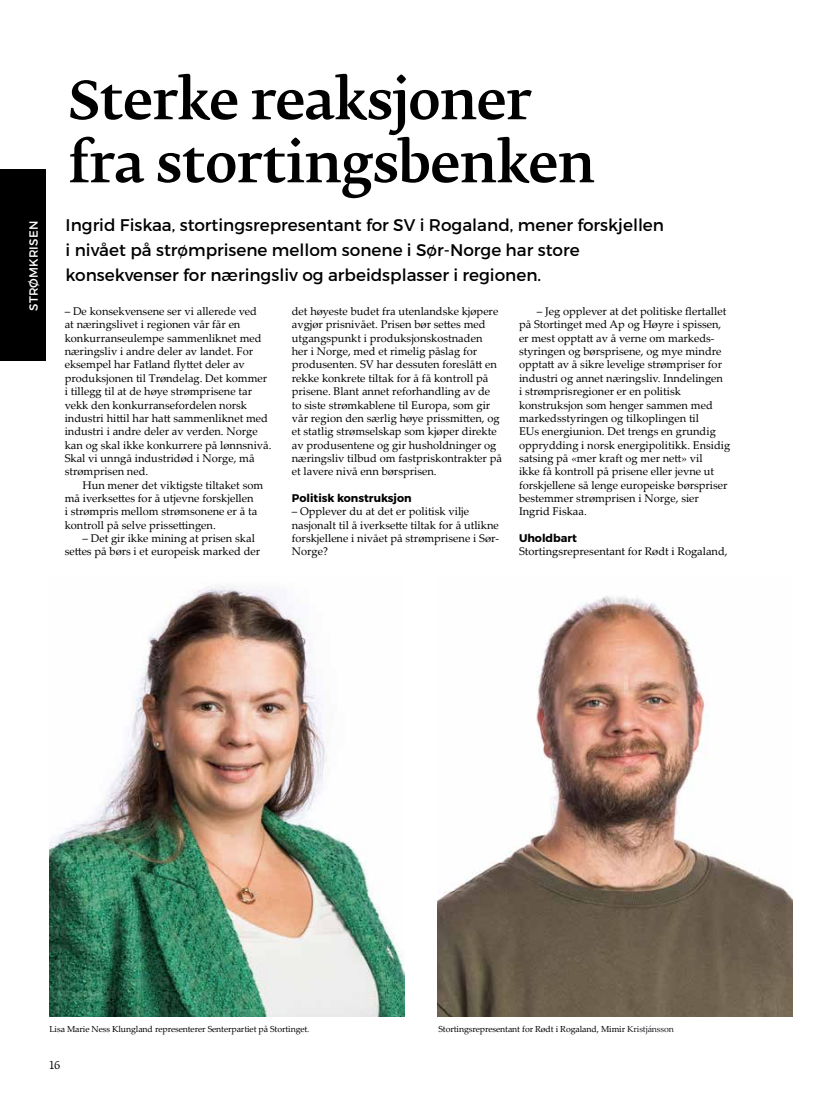
<style>
.page{position:relative;width:815px;height:1099px;background:#fff}
.page>*{position:absolute;margin:0;border:0;box-sizing:border-box;transform-origin:0 0}
.t1{font:500 52.5px/63px "Fedra Serif B Std";letter-spacing:-.01em;color:#000}
.t2{font:16.88px/25px "Montserrat";color:#000}
.t3{font:11.88px "Montserrat";letter-spacing:.01em;color:#fff}
.t4{font:11.12px/13.4px "Palatino Linotype";color:#000}
.t5{font:700 11.12px "Montserrat";color:#000}
.t6{font:10.62px "Fedra Serif B Std";color:#000}
.t7{font:8.75px "Palatino Linotype";letter-spacing:-.01em;color:#000}
.s1{color:#1a1b1f}
</style>
<div class="page">
<div style="left:0;top:169px;width:45px;height:191px;background:#000"></div>
<img style="left:49px;top:584px;width:355px;height:432px">
<img style="left:438px;top:596px;width:354px;height:420px">
<p class="t3" style="left:26px;top:311px;width:91px;rotate:-90deg">STRØMKRISEN</p>
<h1 class="t1" style="left:68px;top:72px;width:528px">Sterke reaksjoner fra stortingsbenken</h1>
<h2 class="t2" style="left:66px;top:212px;width:600px">Ingrid Fiskaa, stortingsrepresentant for SV i Rogaland, mener forskjellen i nivået på strømprisene mellom sonene i Sør-Norge har store konsekvenser for næringsliv og arbeidsplasser i regionen.</h2>
<p class="t4" style="left:65px;top:304px;width:208px">– De konsekvensene ser vi allerede ved<br>at næringslivet i regionen vår får en konkurranseulempe sammenliknet med næringsliv i andre deler av landet. For eksempel har Fatland flyttet deler av produksjonen til Trøndelag. Det kommer i tillegg til at de høye strømprisene tar vekk den konkurransefordelen norsk industri hittil har hatt sammenliknet med industri i andre deler av verden. Norge kan og skal ikke konkurrere på lønnsnivå.<br>Skal vi unngå industridød i Norge, må strømprisen ned.</p>
<p class="t4" style="left:65px;top:478px;width:200px;text-indent:18px">Hun mener det viktigste tiltaket som må iverksettes for å utjevne forskjellen<br>i strømpris mellom strømsonene er å ta kontroll på selve prissettingen.</p>
<p class="t4" style="left:65px;top:531px;width:197px;text-indent:18px">– Det gir ikke mining at prisen skal settes på børs i et europeisk marked der</p>
<p class="t4" style="left:292px;top:304px;width:212px">det høyeste budet fra utenlandske kjøpere avgjør prisnivået. Prisen bør settes med utgangspunkt i produksjonskostnaden<br>her i Norge, med et rimelig påslag for produsenten. SV har dessuten foreslått en rekke konkrete tiltak for å få kontroll på prisene. Blant annet reforhandling av de to siste strømkablene til Europa, som gir vår region den særlig høye prissmitten, og et statlig strømselskap som kjøper direkte av produsentene og gir husholdninger og næringsliv tilbud om fastpriskontrakter på et lavere nivå enn børsprisen.</p>
<p class="t5" style="left:292px;top:491px;width:121px">Politisk konstruksjon</p>
<p class="t4" style="left:292px;top:504px;width:209px">– Opplever du at det er politisk vilje nasjonalt til å iverksette tiltak for å utlikne forskjellene i nivået på strømprisene i Sør-Norge?</p>
<p class="t4" style="left:519px;top:304px;width:213px;text-indent:18px">– Jeg opplever at det politiske fler-tallet på Stortinget med Ap og Høyre i spissen, er mest opptatt av å verne om markeds&shy;styringen og børsprisene, og mye mindre opptatt av å sikre levelige strømpriser for industri og annet næringsliv. Inndelingen<br>i strømprisregioner er en politisk konstruksjon som henger sammen med markedsstyringen og tilkoplingen til<br>EUs energiunion. Det trengs en grundig opprydding i norsk energipolitikk. Ensidig satsing på «mer kraft og mer nett» vil<br>ikke få kontroll på prisene eller jevne ut forskjellene så lenge europeiske børspriser bestemmer strømprisen i Norge, sier Ingrid Fiskaa.</p>
<p class="t5" style="left:519px;top:531px;width:60px">Uholdbart</p>
<p class="t4" style="left:519px;top:544px;width:210px">Stortingsrepresentant for Rødt i Rogaland,</p>
<p class="t7" style="left:49px;top:1022px;width:262px">Lisa Marie Ness Klungland representerer Senterpartiet på Stortinget.</p>
<p class="t7" style="left:438px;top:1022px;width:237px">Stortingsrepresentant for Rødt i Rogaland, Mimir <span class="s1">Kristjánsson</span></p>
<p class="t6" style="left:49px;top:1057px;width:12px">16</p>
</div>
